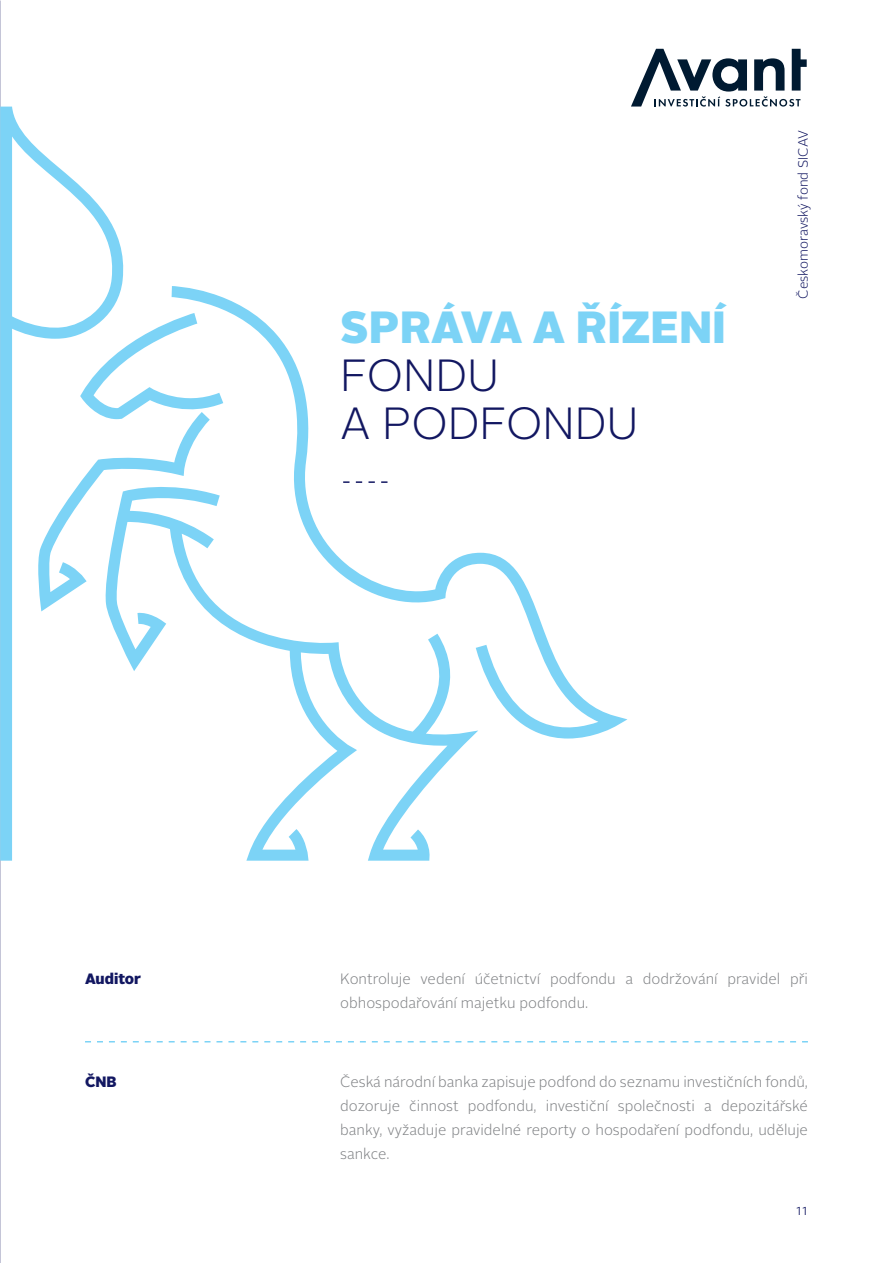
<style>
.page{position:relative;width:893px;height:1263px;background:#fff}
.page>*{position:absolute;margin:0;border:0;box-sizing:border-box;transform-origin:0 0}
.t1{font:300 45px/48px "Alright Sans";color:#121761}
.t2{font:900 45px "Alright Sans";color:#7cd3f6}
.t3{font:300 15px/24px "Alright Sans";color:#808285}
.t4{font:900 15px "Alright Sans";color:#121761}
.t5{font:300 15px "Alright Sans";color:#121761}
.t6{font:300 13.5px "Alright Sans";color:#121761}
</style>
<div class="page">
<svg style="left:0;top:107px;width:627px;height:754px"></svg>
<svg style="left:85px;top:1041px;width:723px;height:1px"></svg>
<svg style="left:631px;top:49px;width:176px;height:58px"></svg>
<h1 class="t2" style="left:340px;top:294px;width:387px">SPRÁVA A ŘÍZENÍ</h1>
<h1 class="t1" style="left:340px;top:352px;width:300px">FONDU<br>A PODFONDU</h1>
<p class="t6" style="left:794px;top:299px;width:170px;rotate:-90deg">Českomoravský fond SICAV</p>
<p class="t4" style="left:85px;top:968px;width:58px">Auditor</p>
<p class="t3" style="left:340px;top:967px;width:469px">Kontroluje vedení účetnictví podfondu a dodržování pravidel při obhospodařování majetku podfondu.</p>
<p class="t4" style="left:85px;top:1071px;width:33px">ČNB</p>
<p class="t3" style="left:340px;top:1070px;width:469px;text-align:justify">Česká národní banka zapisuje podfond do seznamu investičních fondů, dozoruje činnost podfondu, investiční společnosti a depozitářské banky, vyžaduje pravidelné reporty o hospodaření podfondu, uděluje sankce.</p>
<p class="t5" style="left:796px;top:1200px;width:14px">11</p>
</div>
